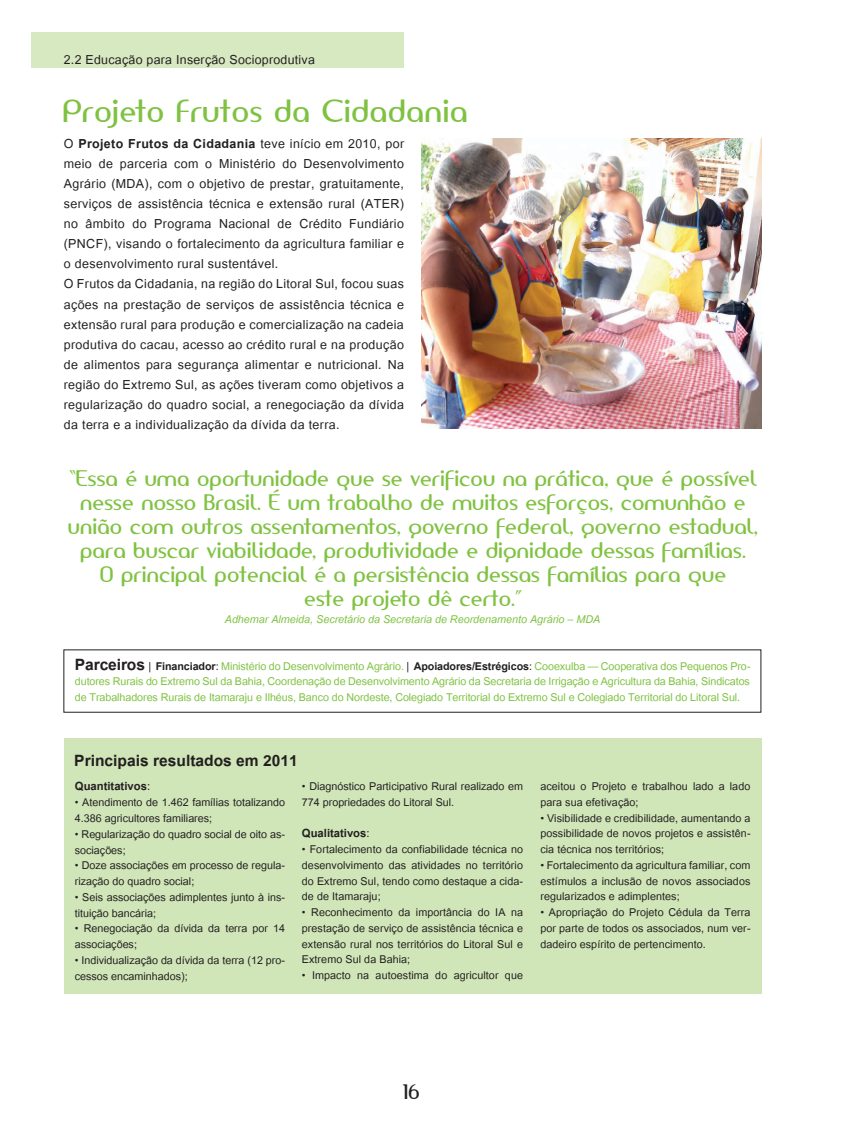
<style>
.page{position:relative;width:851px;height:1127px;background:#fff}
.page>*{position:absolute;margin:0;border:0;box-sizing:border-box;transform-origin:0 0}
.t1{font:30px "Amerika Sans";letter-spacing:.015em;color:#7fc241}
.t2{font:700 21.75px "Utsaah";color:#231f20}
.t3{font:21px/24px "Amerika Sans";color:#7fc241;text-align:center}
.t4{font:19.5px "Amerika Sans";color:#231f20}
.t5{font:17.4px/20.1px "Utsaah";letter-spacing:.02em;color:#231f20}
.t6{font:700 15.75px "Utsaah";color:#231f20}
.t7{font:15px/15.8px "Utsaah";color:#231f20}
.t8{font:15px/15.8px "Utsaah";letter-spacing:-.005em;color:#7fc241;text-align:justify}
.t9{font:italic 15px "Utsaah";color:#7fc241}
.s1{font-weight:700}
.s2{font-weight:700;font-size:21.75px;color:#231f20}
.s3{color:#231f20}
.s4{font-weight:700;color:#231f20}
.s5{font-weight:400}
</style>
<div class="page">
<div style="left:32px;top:32px;width:372px;height:36px;background:#d6e9c0"></div>
<img style="left:421px;top:139px;width:340px;height:289px">
<div style="left:64px;top:739px;width:697px;height:255px;background:#d0e6b8"></div>
<p class="t5" style="left:64px;top:50px;width:252px">2.2 Educação para Inserção Socioprodutiva</p>
<h1 class="t1" style="left:62px;top:92px;width:407px">Projeto Frutos da Cidadania</h1>
<p class="t5" style="left:64px;top:135px;width:342px">O <span class="s1">Projeto Frutos da Cidadania</span> teve início em 2010, por meio de parceria com o Ministério do Desenvolvimento Agrário (MDA), com o objetivo de prestar, gratuitamente, serviços de assistência técnica e extensão rural (ATER) no âmbito do Programa Nacional de Crédito Fundiário (PNCF), visando o fortalecimento da agricultura familiar e o desenvolvimento rural sustentável.<br>O Frutos da Cidadania, na região do Litoral Sul, focou suas ações na prestação de serviços de assistência técnica e extensão rural para produção e comercialização na cadeia produtiva do cacau, acesso ao crédito rural e na produção de alimentos para segurança alimentar e nutricional. Na região do Extremo Sul, as ações tiveram como objetivos a regularização do quadro social, a renegociação da dívida da terra e a individualização da dívida da terra.</p>
<p class="t3" style="left:68px;top:466px;width:691px">“Essa é uma oportunidade que se verificou na prática, que é possível nesse nosso Brasil. É um trabalho de muitos esforços, comunhão e união com outros assentamentos, governo federal, governo estadual, para buscar viabilidade, produtividade e dignidade dessas famílias.<br>O principal potencial é a persistência dessas famílias para que<br>este projeto dê certo.”</p>
<p class="t9" style="left:225px;top:612px;width:377px">Adhemar Almeida, Secretário da Secretaria de Reordenamento Agrário – MDA</p>
<p class="t8" style="left:75px;top:659px;width:677px"><span class="s2">Parceiros</span> <span class="s3">|</span> <span class="s4">Financiador</span><span class="s3">:</span> Ministério do Desenvolvimento Agrário. <span class="s3">|</span> <span class="s4">Apoiadores/Estrégicos</span><span class="s3">:</span> Cooexulba — Cooperativa dos Pequenos Pro&shy;dutores Rurais do Extremo Sul da Bahia, Coordenação de Desenvolvimento Agrário da Secretaria de Irrigação e Agricultura da Bahia, Sindicatos de Trabalhadores Rurais de Itamaraju e Ilhéus, Banco do Nordeste, Colegiado Territorial do Extremo Sul e Colegiado Territorial do Litoral Sul.</p>
<h2 class="t2" style="left:74px;top:749px;width:225px">Principais resultados em 2011</h2>
<p class="t6" style="left:75px;top:779px;width:77px">Quantitativos<span class="s5">:</span></p>
<p class="t7" style="left:75px;top:796px;width:212px">• Atendimento de 1.462 famílias totalizando<br>4.386 agricultores familiares;</p>
<p class="t7" style="left:75px;top:827px;width:212px">• Regularização do quadro social de oito as&shy;sociações;</p>
<p class="t7" style="left:75px;top:859px;width:212px">• Doze associações em processo de regula&shy;rização do quadro social;</p>
<p class="t7" style="left:75px;top:890px;width:212px">• Seis associações adimplentes junto à ins&shy;tituição bancária;</p>
<p class="t7" style="left:75px;top:922px;width:212px">• Renegociação da dívida da terra por 14 associações;</p>
<p class="t7" style="left:75px;top:953px;width:212px">• Individualização da dívida da terra (12 pro&shy;cessos encaminhados);</p>
<p class="t7" style="left:302px;top:779px;width:223px">• Diagnóstico Participativo Rural realizado em<br>774 propriedades do Litoral Sul.</p>
<p class="t6" style="left:302px;top:826px;width:69px">Qualitativos<span class="s5">:</span></p>
<p class="t7" style="left:302px;top:842px;width:223px;text-align:justify">• Fortalecimento da confiabilidade técnica no desenvolvimento das atividades no território do Extremo Sul, tendo como destaque a cida&shy;de de Itamaraju;</p>
<p class="t7" style="left:302px;top:905px;width:223px;text-align:justify">• Reconhecimento da importância do IA na prestação de serviço de assistência técnica e extensão rural nos territórios do Litoral Sul e Extremo Sul da Bahia;</p>
<p class="t7" style="left:302px;top:968px;width:222px">• Impacto na autoestima do agricultor que</p>
<p class="t7" style="left:540px;top:779px;width:211px">aceitou o Projeto e trabalhou lado a lado para sua efetivação;</p>
<p class="t7" style="left:540px;top:811px;width:212px;text-align:justify">• Visibilidade e credibilidade, aumentando a possibilidade de novos projetos e assistên&shy;cia técnica nos territórios;</p>
<p class="t7" style="left:540px;top:858px;width:211px;text-align:justify">• Fortalecimento da agricultura familiar, com estímulos a inclusão de novos associados regularizados e adimplentes;</p>
<p class="t7" style="left:540px;top:905px;width:212px;text-align:justify">• Apropriação do Projeto Cédula da Terra por parte de todos os associados, num ver&shy;dadeiro espírito de pertencimento.</p>
<h3 class="t4" style="left:402px;top:1079px;width:19px">16</h3>
</div>
